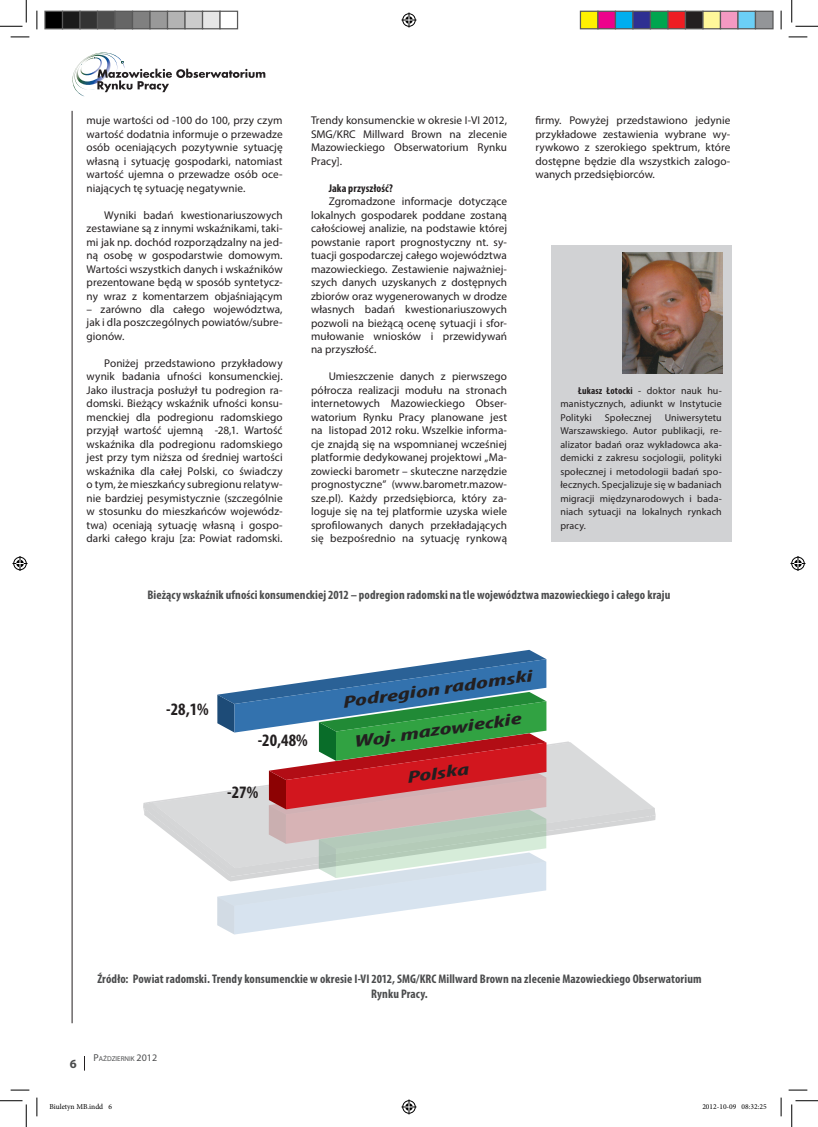
<style>
.page{position:relative;width:818px;height:1127px;background:#fff}
.page>*{position:absolute;margin:0;border:0;box-sizing:border-box;transform-origin:0 0}
.t1{font:700 condensed 17.5px "Myriad Pro";color:#231f20}
.t2{font:italic 700 condensed 16.75px "Myriad Pro";color:#231f20;scale:1.7 1}
.t3{font:700 condensed 12.5px/15px "Myriad Pro";letter-spacing:.005em;color:#4b4c4d;text-align:center}
.t4{font:700 12.5px "Myriad Pro";color:#4b4c4d}
.t5{font:11.25px/13.5px "Myriad Pro";letter-spacing:.005em;color:#231f20;text-align:justify}
.t6{font:700 condensed 11.25px "Myriad Pro";letter-spacing:.015em;color:#231f20}
.t7{font:10px/13.5px "Myriad Pro";letter-spacing:.005em;color:#231f20;text-align:justify}
.t8{font:7.5px "Minion Pro";color:#000}
.t9{font:7px "Myriad Pro";color:#4b4c4d}
.s1{font-weight:700;font-stretch:condensed}
.s2{font-size:10px}
</style>
<div class="page">
<hr style="left:72px;top:111px;width:1px;height:911px;background:#231f20">
<svg style="left:72px;top:52px;width:193px;height:44px"></svg>
<div style="left:551px;top:245px;width:180px;height:297px;background:#d1d2d4"></div>
<img style="left:623px;top:252px;width:100px;height:121px">
<svg style="left:143px;top:649px;width:513px;height:285px"></svg>
<svg style="left:11px;top:36px;width:18px;height:2px"></svg>
<svg style="left:788px;top:36px;width:19px;height:2px"></svg>
<svg style="left:11px;top:1089px;width:18px;height:1px"></svg>
<svg style="left:788px;top:1089px;width:19px;height:1px"></svg>
<svg style="left:36px;top:11px;width:2px;height:18px"></svg>
<svg style="left:36px;top:1097px;width:2px;height:18px"></svg>
<svg style="left:780px;top:11px;width:2px;height:18px"></svg>
<svg style="left:780px;top:1097px;width:2px;height:18px"></svg>
<svg style="left:0;top:0;width:27px;height:27px"></svg>
<svg style="left:0;top:1100px;width:27px;height:26px"></svg>
<svg style="left:791px;top:0;width:27px;height:27px"></svg>
<svg style="left:791px;top:1100px;width:27px;height:26px"></svg>
<svg style="left:401px;top:13px;width:15px;height:15px"></svg>
<svg style="left:401px;top:1099px;width:15px;height:15px"></svg>
<svg style="left:13px;top:556px;width:15px;height:15px"></svg>
<svg style="left:790px;top:556px;width:15px;height:15px"></svg>
<div style="left:45px;top:11px;width:18px;height:18px;background:#000"></div>
<div style="left:44px;top:11px;width:19px;height:18px;border:1px solid #595959"></div>
<div style="left:63px;top:11px;width:17px;height:18px;background:#1a1a1a"></div>
<div style="left:62px;top:11px;width:19px;height:18px;border:1px solid #595959"></div>
<div style="left:80px;top:11px;width:18px;height:18px;background:#333"></div>
<div style="left:79px;top:11px;width:19px;height:18px;border:1px solid #595959"></div>
<div style="left:98px;top:11px;width:17px;height:18px;background:#4d4d4d"></div>
<div style="left:97px;top:11px;width:19px;height:18px;border:1px solid #595959"></div>
<div style="left:115px;top:11px;width:18px;height:18px;background:#666"></div>
<div style="left:114px;top:11px;width:19px;height:18px;border:1px solid #595959"></div>
<div style="left:133px;top:11px;width:17px;height:18px;background:#808080"></div>
<div style="left:132px;top:11px;width:19px;height:18px;border:1px solid #595959"></div>
<div style="left:150px;top:11px;width:18px;height:18px;background:#999"></div>
<div style="left:149px;top:11px;width:19px;height:18px;border:1px solid #595959"></div>
<div style="left:168px;top:11px;width:17px;height:18px;background:#b3b3b3"></div>
<div style="left:167px;top:11px;width:19px;height:18px;border:1px solid #595959"></div>
<div style="left:185px;top:11px;width:18px;height:18px;background:#ccc"></div>
<div style="left:184px;top:11px;width:19px;height:18px;border:1px solid #595959"></div>
<div style="left:203px;top:11px;width:17px;height:18px;background:#e6e6e6"></div>
<div style="left:202px;top:11px;width:19px;height:18px;border:1px solid #595959"></div>
<div style="left:219px;top:11px;width:19px;height:18px;border:1px solid #595959"></div>
<div style="left:580px;top:11px;width:18px;height:18px;background:#fff101"></div>
<div style="left:580px;top:11px;width:18px;height:18px;border:1px solid #595959"></div>
<div style="left:598px;top:11px;width:17px;height:18px;background:#ed028c"></div>
<div style="left:597px;top:11px;width:19px;height:18px;border:1px solid #595959"></div>
<div style="left:615px;top:11px;width:18px;height:18px;background:#00aeef"></div>
<div style="left:615px;top:11px;width:18px;height:18px;border:1px solid #595959"></div>
<div style="left:633px;top:11px;width:17px;height:18px;background:#2e3092"></div>
<div style="left:632px;top:11px;width:19px;height:18px;border:1px solid #595959"></div>
<div style="left:650px;top:11px;width:18px;height:18px;background:#00a54f"></div>
<div style="left:650px;top:11px;width:18px;height:18px;border:1px solid #595959"></div>
<div style="left:668px;top:11px;width:17px;height:18px;background:#ee1d23"></div>
<div style="left:667px;top:11px;width:19px;height:18px;border:1px solid #595959"></div>
<div style="left:685px;top:11px;width:18px;height:18px;background:#231f20"></div>
<div style="left:685px;top:11px;width:18px;height:18px;border:1px solid #595959"></div>
<div style="left:703px;top:11px;width:17px;height:18px;background:#fff79a"></div>
<div style="left:702px;top:11px;width:19px;height:18px;border:1px solid #595959"></div>
<div style="left:720px;top:11px;width:18px;height:18px;background:#f499c2"></div>
<div style="left:720px;top:11px;width:18px;height:18px;border:1px solid #595959"></div>
<div style="left:738px;top:11px;width:17px;height:18px;background:#6bcff6"></div>
<div style="left:737px;top:11px;width:19px;height:18px;border:1px solid #595959"></div>
<div style="left:755px;top:11px;width:18px;height:18px;background:#939598"></div>
<div style="left:755px;top:11px;width:18px;height:18px;border:1px solid #595959"></div>
<p class="t5" style="left:87px;top:114px;width:198px">muje wartości od -100 do 100, przy czym wartość dodatnia informuje o przewadze osób oceniających pozytywnie sytuację własną i sytuację gospodarki, natomiast wartość ujemna o przewadze osób oce&shy;niających tę sytuację negatywnie.</p>
<p class="t5" style="left:87px;top:208px;width:198px;text-indent:18px">Wyniki badań kwestionariuszowych zestawiane są z innymi wskaźnikami, taki&shy;mi jak np. dochód rozporządzalny na jed&shy;ną osobę w gospodarstwie domowym.<br>Wartości wszystkich danych i wskaźników prezentowane będą w sposób syntetycz&shy;ny wraz z komentarzem objaśniającym</p>
<p class="t5" style="left:87px;top:302px;width:198px">– zarówno dla całego województwa, jak i dla poszczególnych powiatów/subre&shy;gionów.</p>
<p class="t5" style="left:87px;top:356px;width:198px;text-indent:18px">Poniżej przedstawiono przykładowy wynik badania ufności konsumenckiej.<br>Jako ilustracja posłużył tu podregion ra&shy;domski. Bieżący wskaźnik ufności konsu&shy;menckiej dla podregionu radomskiego przyjął wartość ujemną -28,1. Wartość wskaźnika dla podregionu radomskiego jest przy tym niższa od średniej wartości wskaźnika dla całej Polski, co świadczy o tym, że mieszkańcy subregionu relatyw&shy;nie bardziej pesymistycznie (szczególnie w stosunku do mieszkańców wojewódz&shy;twa) oceniają sytuację własną i gospo&shy;darki całego kraju [za: Powiat radomski.</p>
<p class="t5" style="left:311px;top:114px;width:198px">Trendy konsumenckie w okresie I-VI 2012, SMG/KRC Millward Brown na zlecenie Mazowieckiego Obserwatorium Rynku Pracy].</p>
<p class="t6" style="left:329px;top:181px;width:66px">Jaka przyszłość?</p>
<p class="t5" style="left:311px;top:194px;width:198px;text-indent:18px">Zgromadzone informacje dotyczące lokalnych gospodarek poddane zostaną całościowej analizie, na podstawie której powstanie raport prognostyczny nt. sy&shy;tuacji gospodarczej całego województwa mazowieckiego. Zestawienie najważniej&shy;szych danych uzyskanych z dostępnych zbiorów oraz wygenerowanych w drodze własnych badań kwestionariuszowych pozwoli na bieżącą ocenę sytuacji i sfor&shy;mułowanie wniosków i przewidywań na przyszłość.</p>
<p class="t5" style="left:311px;top:369px;width:198px;text-indent:18px">Umieszczenie danych z pierwszego półrocza realizacji modułu na stronach internetowych Mazowieckiego Obser&shy;watorium Rynku Pracy planowane jest na listopad 2012 roku. Wszelkie informa&shy;cje znajdą się na wspomnianej wcześniej platformie dedykowanej projektowi „Ma&shy;zowiecki barometr – skuteczne narzędzie prognostyczne” (www.barometr.mazow&shy;sze.pl). Każdy przedsiębiorca, który za&shy;loguje się na tej platformie uzyska wiele sprofilowanych danych przekładających się bezpośrednio na sytuację rynkową</p>
<p class="t5" style="left:535px;top:114px;width:196px">firmy. Powyżej przedstawiono jedynie przykładowe zestawienia wybrane wy&shy;rywkowo z szerokiego spektrum, które dostępne będzie dla wszystkich zalogo&shy;wanych przedsiębiorców.</p>
<p class="t7" style="left:560px;top:383px;width:163px;text-indent:18px"><span class="s1">Łukasz Łotocki</span> - doktor nauk hu&shy;manistycznych, adiunkt w Instytucie Polityki</p>
<p class="t7" style="left:605px;top:410px;width:48px">Społecznej</p>
<p class="t7" style="left:560px;top:410px;width:163px;text-indent:104px">Uniwersytetu Warszawskiego. Autor publikacji, re&shy;alizator badań oraz wykładowca aka&shy;demicki z zakresu socjologii, polityki społecznej i metodologii badań spo&shy;łecznych. Specjalizuje się w badaniach migracji międzynarodowych i bada&shy;niach sytuacji na lokalnych rynkach pracy.</p>
<p class="t3" style="left:148px;top:586px;width:524px">Bieżący wskaźnik ufności konsumenckiej 2012 – podregion radomski na tle województwa mazowieckiego i całego kraju</p>
<h1 class="t1" style="left:166px;top:698px;width:44px">-28,1%</h1>
<h1 class="t1" style="left:258px;top:729px;width:51px">-20,48%</h1>
<h1 class="t1" style="left:227px;top:780px;width:32px">-27%</h1>
<h2 class="t2" style="left:342px;top:691px;width:114px;rotate:-8deg">Podregion radomski</h2>
<h2 class="t2" style="left:353px;top:731px;width:100px;rotate:-8deg">Woj. mazowieckie</h2>
<h2 class="t2" style="left:406px;top:766px;width:38px;rotate:-8deg">Polska</h2>
<p class="t3" style="left:97px;top:970px;width:606px">Źródło: Powiat radomski. Trendy konsumenckie w okresie I-VI 2012, SMG/KRC Millward Brown na zlecenie Mazowieckiego Obserwatorium<br>Rynku Pracy.</p>
<p class="t9" style="left:94px;top:1053px;width:65px"><span class="s2">P</span>AŹDZIERNIK <span class="s2">2012</span></p>
<p class="t4" style="left:70px;top:1054px;width:8px">6</p>
<p class="t8" style="left:49px;top:1101px;width:64px">Biuletyn MB.indd 6</p>
<p class="t8" style="left:702px;top:1101px;width:66px">2012-10-09 08:32:25</p>
</div>
